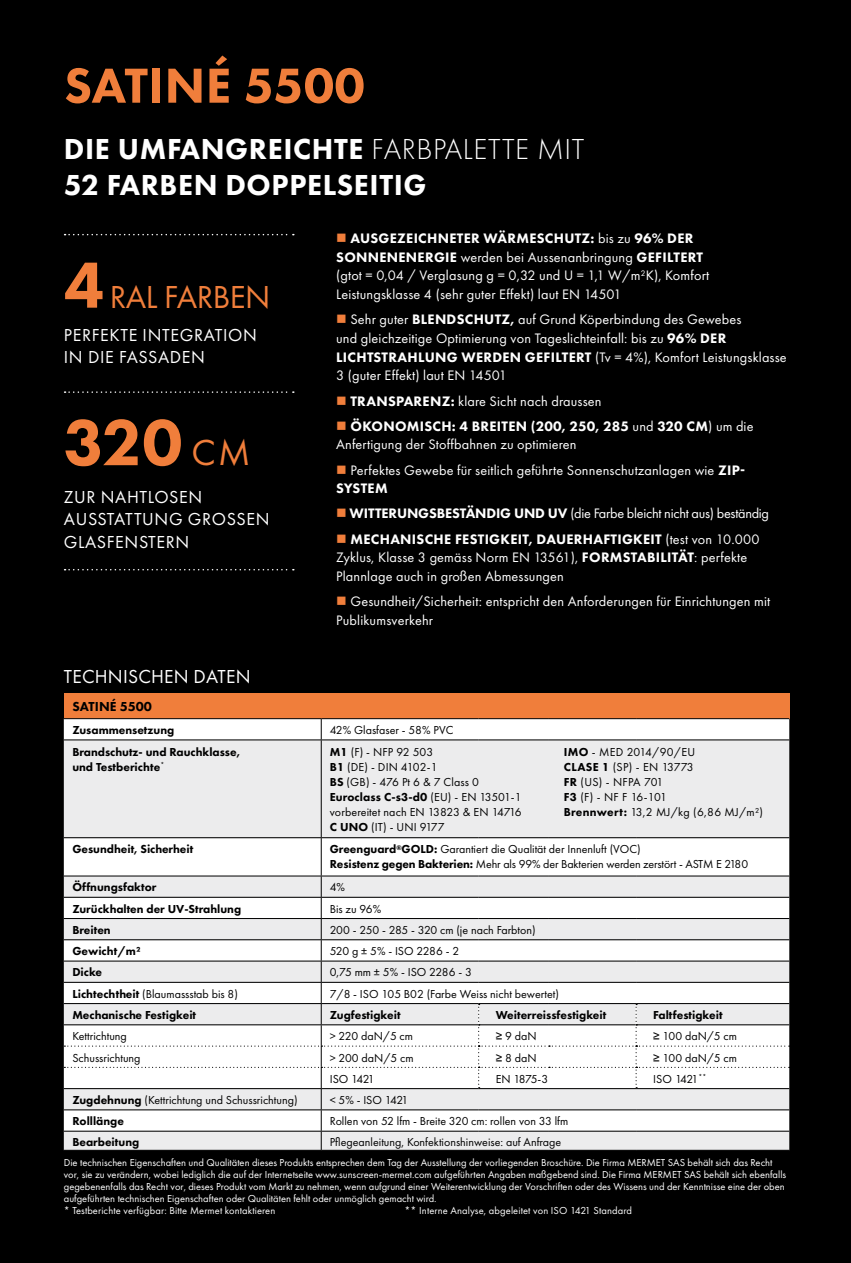
<style>
.page{position:relative;width:851px;height:1263px;background:#fff}
.page>*{position:absolute;margin:0;border:0;box-sizing:border-box;transform-origin:0 0}
.t1{font:800 67.5px "Futura PT";color:#f07e3b}
.t2{font:800 51px "Futura PT";color:#f07e3b}
.t3{font:33px "Futura PT";letter-spacing:-.015em;color:#f07e3b}
.t4{font:800 30px/36px "Futura PT";letter-spacing:.02em;color:#fff}
.t5{font:19.5px "Futura PT";letter-spacing:.01em;color:#fff}
.t6{font:18px/22.5px "Futura PT";letter-spacing:.035em;color:#fff}
.t7{font:14.25px/18.8px "Futura PT";letter-spacing:.01em;color:#fff}
.t8{font:14.25px "Futura PT";letter-spacing:-.02em;color:#fff}
.t9{font:800 13.5px "Futura PT";color:#000}
.t10{font:12px/15px "Futura PT";color:#000}
.t11{font:800 12px/15px "Futura PT";color:#000}
.t12{font:12px/15px "Futura PT";letter-spacing:.025em;color:#000}
.t13{font:12px "Futura PT";letter-spacing:-.025em;color:#000}
.t14{font:10.5px/12px "Futura PT";color:#fff}
.s1{font-weight:300}
.s2{color:#f07e3b}
.s3{font-weight:800}
.s4{font-weight:800;font-size:67.5px}
.s5{font-weight:400;font-size:37.5px}
.s6{font-family:"Arial"}
</style>
<div class="page">
<div style="left:0;top:0;width:850px;height:1263px;background:#000"></div>
<div style="left:64px;top:693px;width:725px;height:26px;background:#f07e3b"></div>
<div style="left:64px;top:719px;width:725px;height:20px;background:#fff"></div>
<svg style="left:64px;top:740px;width:725px;height:136px;background:#eeeeef"></svg>
<hr style="left:321px;top:838px;width:1px;height:38px;background:#000">
<hr style="left:321px;top:740px;width:1px;height:97px;background:#000">
<hr style="left:64px;top:837px;width:257px;height:1px;background:#000">
<hr style="left:321px;top:837px;width:157px;height:1px;background:#000">
<hr style="left:478px;top:837px;width:71px;height:1px;background:#000">
<hr style="left:64px;top:718px;width:257px;height:1px;background:#000">
<hr style="left:321px;top:718px;width:157px;height:1px;background:#000">
<hr style="left:478px;top:718px;width:71px;height:1px;background:#000">
<hr style="left:549px;top:718px;width:87px;height:1px;background:#000">
<hr style="left:636px;top:718px;width:153px;height:1px;background:#000">
<svg style="left:321px;top:719px;width:1px;height:20px"></svg>
<svg style="left:64px;top:876px;width:725px;height:274px;background:#ebebec"></svg>
<hr style="left:549px;top:837px;width:87px;height:1px;background:#000">
<hr style="left:636px;top:837px;width:153px;height:1px;background:#000">
<svg style="left:65px;top:234px;width:229px;height:1px"></svg>
<svg style="left:65px;top:391px;width:229px;height:2px"></svg>
<svg style="left:65px;top:569px;width:229px;height:1px"></svg>
<h2 class="t2" style="left:64px;top:54px;width:302px">SATINÉ 5500</h2>
<h3 class="t4" style="left:64px;top:130px;width:522px">DIE UMFANGREICHTE <span class="s1">FARBPALETTE MIT<br></span>52 FARBEN DOPPELSEITIG</h3>
<p class="t7" style="left:336px;top:229px;width:374px"><span class="s2">■</span> <span class="s3">AUSGEZEICHNETER WÄRMESCHUTZ:</span> bis zu <span class="s3">96% DER SONNENENERGIE</span> werden bei Aussenanbringung <span class="s3">GEFILTERT </span>(gtot = 0,04 / Verglasung g = 0,32 und U = 1,1 W/m<sup>2</sup>K), Komfort Leistungsklasse 4 (sehr guter Effekt) laut EN 14501</p>
<p class="t7" style="left:336px;top:310px;width:452px"><span class="s2">■</span> Sehr guter <span class="s3">BLENDSCHUTZ,</span> auf Grund Köperbindung des Gewebes<br>und gleichzeitige Optimierung von Tageslichteinfall: bis zu <span class="s3">96% DER LICHTSTRAHLUNG WERDEN GEFILTERT</span> (Tv = 4%), Komfort Leistungsklasse 3 (guter Effekt) laut EN 14501</p>
<p class="t7" style="left:336px;top:391px;width:267px"><span class="s2">■</span> <span class="s3">TRANSPARENZ:</span> klare Sicht nach draussen</p>
<p class="t7" style="left:336px;top:416px;width:419px"><span class="s2">■</span> <span class="s3">ÖKONOMISCH: 4 BREITEN (200, 250, 285</span> und <span class="s3">320 CM</span>) um die<br>Anfertigung der Stoffbahnen zu optimieren</p>
<p class="t7" style="left:336px;top:460px;width:410px"><span class="s2">■</span> Perfektes Gewebe für seitlich geführte Sonnenschutzanlagen wie <span class="s3">ZIP-<br>SYSTEM</span></p>
<p class="t8" style="left:336px;top:505px;width:434px"><span class="s2">■</span> <span class="s3">WITTERUNGSBESTÄNDIG UND UV</span> (die Farbe bleicht nicht aus) beständig</p>
<p class="t7" style="left:336px;top:529px;width:424px"><span class="s2">■</span> <span class="s3">MECHANISCHE FESTIGKEIT, DAUERHAFTIGKEIT</span> (test von 10.000<br>Zyklus, Klasse 3 gemäss Norm EN 13561), <span class="s3">FORMSTABILITÄT</span>: perfekte<br>Plannlage auch in großen Abmessungen</p>
<p class="t7" style="left:336px;top:592px;width:435px"><span class="s2">■</span> Gesundheit/Sicherheit: entspricht den Anforderungen für Einrichtungen mit<br>Publikumsverkehr</p>
<h3 class="t3" style="left:64px;top:277px;width:208px"><span class="s4">4</span> RAL FARBEN</h3>
<p class="t6" style="left:64px;top:323px;width:194px">PERFEKTE INTEGRATION<br>IN DIE FASSADEN</p>
<h1 class="t1" style="left:64px;top:400px;width:188px">320 <span class="s5">CM</span></h1>
<p class="t6" style="left:64px;top:485px;width:207px">ZUR NAHTLOSEN<br>AUSSTATTUNG GROSSEN<br>GLASFENSTERN</p>
<h3 class="t5" style="left:64px;top:664px;width:188px">TECHNISCHEN DATEN</h3>
<p class="t9" style="left:72px;top:698px;width:81px">SATINÉ 5500</p>
<p class="t11" style="left:72px;top:722px;width:103px">Zusammensetzung</p>
<p class="t10" style="left:330px;top:722px;width:125px">42% Glasfaser - 58% PVC</p>
<p class="t11" style="left:72px;top:744px;width:169px">Brandschutz- und Rauchklasse, und Testberichte<sup>*</sup></p>
<p class="t10" style="left:330px;top:744px;width:193px"><span class="s3">M1</span> (F) - NFP 92 503<br><span class="s3">B1</span> (DE) - DIN 4102-1<br><span class="s3">BS</span> (GB) - 476 Pt 6 &amp; 7 Class 0<br><span class="s3">Euroclass C-s3-d0</span> (EU) - EN 13501-1 vorbereitet nach EN 13823 &amp; EN 14716<br><span class="s3">C UNO</span> (IT) - UNI 9177</p>
<p class="t12" style="left:563px;top:744px;width:201px"><span class="s3">IMO</span> - MED 2014/90/EU<br><span class="s3">CLASE 1</span> (SP) - EN 13773<br><span class="s3">FR</span> (US) - NFPA 701<br><span class="s3">F3</span> (F) - NF F 16-101<br><span class="s3">Brennwert:</span> 13,2 MJ/kg (6,86 MJ/m²)</p>
<p class="t11" style="left:72px;top:842px;width:122px">Gesundheit, Sicherheit</p>
<p class="t10" style="left:330px;top:842px;width:420px"><span class="s3">Greenguard</span><sup>®</sup><span class="s3">GOLD:</span> Garantiert die Qualität der Innenluft (VOC)<br><span class="s3">Resistenz gegen Bakterien:</span> Mehr als 99% der Bakterien werden zerstört - ASTM E 2180</p>
<p class="t11" style="left:72px;top:880px;width:86px">Öffnungsfaktor</p>
<p class="t10" style="left:330px;top:880px;width:17px">4%</p>
<p class="t11" style="left:72px;top:901px;width:170px">Zurückhalten der UV-Strahlung</p>
<p class="t10" style="left:330px;top:901px;width:53px">Bis zu 96%</p>
<p class="t11" style="left:72px;top:922px;width:40px">Breiten</p>
<p class="t10" style="left:330px;top:922px;width:207px">200 - 250 - 285 - 320 cm (je nach Farbton)</p>
<p class="t11" style="left:72px;top:943px;width:70px">Gewicht/m²</p>
<p class="t13" style="left:330px;top:944px;width:131px">520 g ± 5% - ISO 2286 - 2</p>
<p class="t11" style="left:72px;top:965px;width:31px">Dicke</p>
<p class="t10" style="left:330px;top:965px;width:144px">0,75 mm ± 5% - ISO 2286 - 3</p>
<p class="t10" style="left:72px;top:986px;width:167px"><span class="s3">Lichtechtheit</span> (Blaumassstab bis 8)</p>
<p class="t10" style="left:330px;top:986px;width:231px">7/8 - ISO 105 B02 (Farbe Weiss nicht bewertet)</p>
<p class="t11" style="left:72px;top:1007px;width:125px">Mechanische Festigkeit</p>
<p class="t11" style="left:330px;top:1007px;width:72px">Zugfestigkeit</p>
<p class="t11" style="left:495px;top:1007px;width:112px">Weiterreissfestigkeit</p>
<p class="t11" style="left:653px;top:1007px;width:71px">Faltfestigkeit</p>
<p class="t10" style="left:72px;top:1029px;width:56px">Kettrichtung</p>
<p class="t10" style="left:330px;top:1029px;width:85px">&gt; 220 daN/5 cm</p>
<p class="t10" style="left:495px;top:1029px;width:42px"><span class="s6">≥</span> 9 daN</p>
<p class="t10" style="left:653px;top:1029px;width:85px"><span class="s6">≥</span> 100 daN/5 cm</p>
<p class="t10" style="left:72px;top:1050px;width:70px">Schussrichtung</p>
<p class="t10" style="left:330px;top:1050px;width:85px">&gt; 200 daN/5 cm</p>
<p class="t10" style="left:495px;top:1050px;width:42px"><span class="s6">≥</span> 8 daN</p>
<p class="t10" style="left:653px;top:1050px;width:85px"><span class="s6">≥</span> 100 daN/5 cm</p>
<p class="t10" style="left:330px;top:1071px;width:46px">ISO 1421</p>
<p class="t10" style="left:495px;top:1071px;width:54px">EN 1875-3</p>
<p class="t10" style="left:653px;top:1071px;width:55px">ISO 1421<sup>**</sup></p>
<p class="t10" style="left:72px;top:1092px;width:227px"><span class="s3">Zugdehnung</span> (Kettrichtung und Schussrichtung)</p>
<p class="t10" style="left:330px;top:1092px;width:80px">&lt; 5% - ISO 1421</p>
<p class="t11" style="left:72px;top:1113px;width:53px">Rolllänge</p>
<p class="t10" style="left:330px;top:1114px;width:240px">Rollen von 52 lfm - Breite 320 cm: rollen von 33 lfm</p>
<p class="t11" style="left:72px;top:1134px;width:68px">Bearbeitung</p>
<p class="t10" style="left:330px;top:1134px;width:233px">Pflegeanleitung, Konfektionshinweise: auf Anfrage</p>
<p class="t14" style="left:64px;top:1156px;width:723px">Die technischen Eigenschaften und Qualitäten dieses Produkts entsprechen dem Tag der Ausstellung der vorliegenden Broschüre. Die Firma MERMET SAS behält sich das Recht vor, sie zu verändern, wobei lediglich die auf der Internetseite www.sunscreen-mermet.com aufgeführten Angaben maßgebend sind. Die Firma MERMET SAS behält sich ebenfalls gegebenenfalls das Recht vor, dieses Produkt vom Markt zu nehmen, wenn aufgrund einer Weiterentwicklung der Vorschriften oder des Wissens und der Kenntnisse eine der oben aufgeführten technischen Eigenschaften oder Qualitäten fehlt oder unmöglich gemacht wird.<br>* Testberichte verfügbar: Bitte Mermet kontaktieren</p>
<p class="t14" style="left:404px;top:1204px;width:229px">** Interne Analyse, abgeleitet von ISO 1421 Standard</p>
</div>
